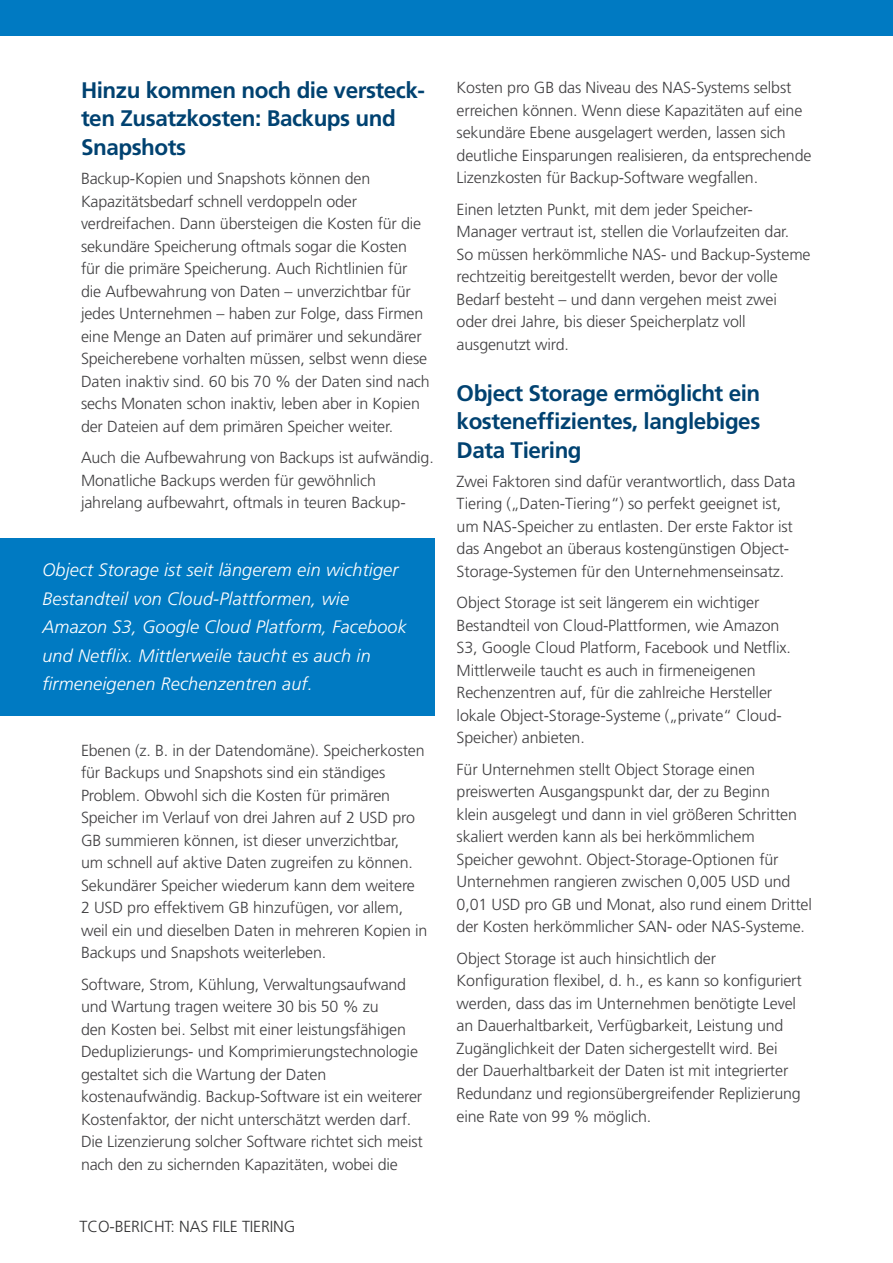
<style>
.page{position:relative;width:893px;height:1263px;background:#fff}
.page>*{position:absolute;margin:0;border:0;box-sizing:border-box;transform-origin:0 0}
.t1{font:700 22.5px/28.5px "Frutiger";letter-spacing:-.02em;color:#004271}
.t2{font:italic 300 18px/28.5px "Frutiger";letter-spacing:.01em;color:#fff}
.t3{font:300 16.05px/22.5px "Frutiger";letter-spacing:-.01em;color:#414042}
.t4{font:300 16.05px "Frutiger";letter-spacing:-.01em;color:#333334}
</style>
<div class="page">
<div style="left:0;top:0;width:893px;height:36px;background:#007ac2"></div>
<div style="left:0;top:539px;width:435px;height:177px;background:#007ac2"></div>
<h1 class="t1" style="left:81px;top:78px;width:346px">Hinzu kommen noch die versteck&shy;ten Zusatzkosten: Backups und<br>Snapshots</h1>
<p class="t3" style="left:81px;top:168px;width:350px">Backup-Kopien und Snapshots können den Kapazitätsbedarf schnell verdoppeln oder verdreifachen. Dann übersteigen die Kosten für die sekundäre Speicherung oftmals sogar die Kosten für die primäre Speicherung. Auch Richtlinien für die Aufbewahrung von Daten – unverzichtbar für jedes Unternehmen – haben zur Folge, dass Firmen eine Menge an Daten auf primärer und sekundärer Speicherebene vorhalten müssen, selbst wenn diese Daten inaktiv sind. 60 bis 70 % der Daten sind nach sechs Monaten schon inaktiv, leben aber in Kopien der Dateien auf dem primären Speicher weiter.</p>
<p class="t3" style="left:81px;top:447px;width:354px">Auch die Aufbewahrung von Backups ist aufwändig.<br>Monatliche Backups werden für gewöhnlich jahrelang aufbewahrt, oftmals in teuren Backup-</p>
<p class="t2" style="left:42px;top:557px;width:366px">Object Storage ist seit längerem ein wichtiger Bestandteil von Cloud-Plattformen, wie Amazon S3, Google Cloud Platform, Facebook und Netflix. Mittlerweile taucht es auch in firmeneigenen Rechenzentren auf.</p>
<p class="t3" style="left:81px;top:739px;width:348px">Ebenen (z. B. in der Datendomäne). Speicherkosten für Backups und Snapshots sind ein ständiges Problem. Obwohl sich die Kosten für primären Speicher im Verlauf von drei Jahren auf 2 USD pro GB summieren können, ist dieser unverzichtbar,<br>um schnell auf aktive Daten zugreifen zu können.<br>Sekundärer Speicher wiederum kann dem weitere 2 USD pro effektivem GB hinzufügen, vor allem, weil ein und dieselben Daten in mehreren Kopien in Backups und Snapshots weiterleben.</p>
<p class="t3" style="left:81px;top:973px;width:343px">Software, Strom, Kühlung, Verwaltungsaufwand und Wartung tragen weitere 30 bis 50 % zu<br>den Kosten bei. Selbst mit einer leistungsfähigen Deduplizierungs- und Komprimierungstechnologie gestaltet sich die Wartung der Daten kostenaufwändig. Backup-Software ist ein weiterer Kostenfaktor, der nicht unterschätzt werden darf.<br>Die Lizenzierung solcher Software richtet sich meist nach den zu sichernden Kapazitäten, wobei die</p>
<p class="t4" style="left:80px;top:1218px;width:217px">TCO-BERICHT: NAS FILE TIERING</p>
<p class="t3" style="left:457px;top:77px;width:356px">Kosten pro GB das Niveau des NAS-Systems selbst erreichen können. Wenn diese Kapazitäten auf eine sekundäre Ebene ausgelagert werden, lassen sich deutliche Einsparungen realisieren, da entsprechende Lizenzkosten für Backup-Software wegfallen.</p>
<p class="t3" style="left:457px;top:198px;width:355px">Einen letzten Punkt, mit dem jeder Speicher-Manager vertraut ist, stellen die Vorlaufzeiten dar.<br>So müssen herkömmliche NAS- und Backup-Systeme rechtzeitig bereitgestellt werden, bevor der volle Bedarf besteht – und dann vergehen meist zwei oder drei Jahre, bis dieser Speicherplatz voll ausgenutzt wird.</p>
<h1 class="t1" style="left:457px;top:380px;width:305px;text-align:justify">Object Storage ermöglicht ein kosteneffizientes, langlebiges Data Tiering</h1>
<p class="t3" style="left:457px;top:471px;width:340px">Zwei Faktoren sind dafür verantwortlich, dass Data Tiering („Daten-Tiering“) so perfekt geeignet ist, um NAS-Speicher zu entlasten. Der erste Faktor ist das Angebot an überaus kostengünstigen Object-Storage-Systemen für den Unternehmenseinsatz.</p>
<p class="t3" style="left:457px;top:592px;width:336px">Object Storage ist seit längerem ein wichtiger Bestandteil von Cloud-Plattformen, wie Amazon S3, Google Cloud Platform, Facebook und Netflix.<br>Mittlerweile taucht es auch in firmeneigenen Rechenzentren auf, für die zahlreiche Hersteller lokale Object-Storage-Systeme („private“ Cloud-Speicher) anbieten.</p>
<p class="t3" style="left:457px;top:759px;width:357px">Für Unternehmen stellt Object Storage einen preiswerten Ausgangspunkt dar, der zu Beginn<br>klein ausgelegt und dann in viel größeren Schritten skaliert werden kann als bei herkömmlichem Speicher gewohnt. Object-Storage-Optionen für Unternehmen rangieren zwischen 0,005 USD und 0,01 USD pro GB und Monat, also rund einem Drittel der Kosten herkömmlicher SAN- oder NAS-Systeme.</p>
<p class="t3" style="left:457px;top:948px;width:347px">Object Storage ist auch hinsichtlich der Konfiguration flexibel, d. h., es kann so konfiguriert werden, dass das im Unternehmen benötigte Level an Dauerhaltbarkeit, Verfügbarkeit, Leistung und Zugänglichkeit der Daten sichergestellt wird. Bei der Dauerhaltbarkeit der Daten ist mit integrierter Redundanz und regionsübergreifender Replizierung eine Rate von 99 % möglich.</p>
</div>
